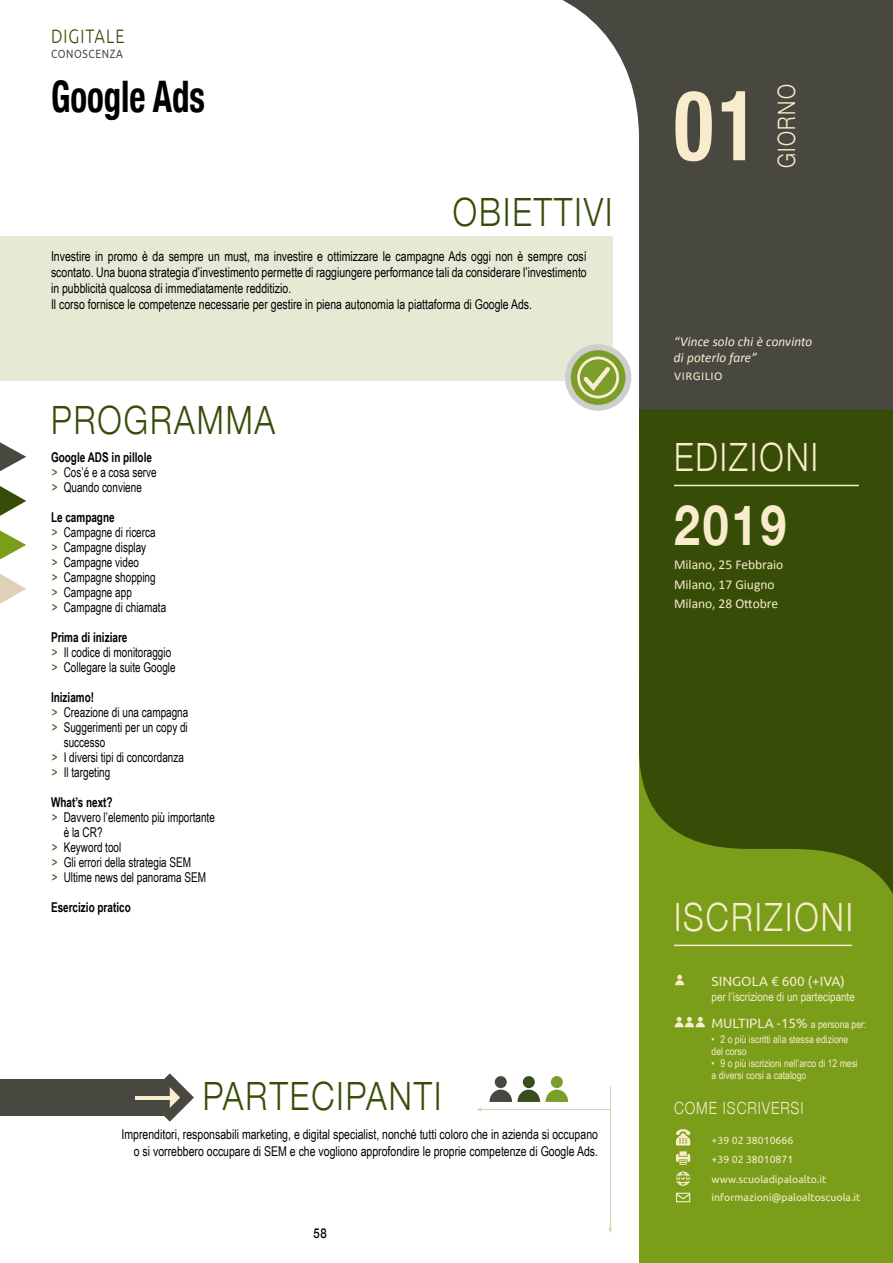
<style>
.page{position:relative;width:893px;height:1263px;background:#fff}
.page>*{position:absolute;margin:0;border:0;box-sizing:border-box;transform-origin:0 0}
.t1{font:700 condensed 97.5px "Helvetica Neue";color:#f8eccc;scale:.84 1}
.t2{font:700 55.5px "Helvetica Neue";color:#f8eccc;scale:.84 1}
.t3{font:700 condensed 43.5px "Helvetica Neue";color:#000;scale:.8 1}
.t4{font:300 39px "Helvetica Neue";letter-spacing:.06em;color:#374d07;scale:.84 1}
.t5{font:300 39px "Helvetica Neue";letter-spacing:.06em;color:#f8eccc;scale:.84 1}
.t6{font:300 24px "Helvetica Neue";letter-spacing:.06em;color:#f8eccc;scale:.84 1}
.t7{font:300 19.5px "Ubuntu";letter-spacing:.06em;color:#374d07;scale:.84 1}
.t8{font:300 16.8px "Helvetica Neue";letter-spacing:.06em;color:#f9ebcb;scale:.84 1}
.t9{font:13.5px/16.2px "Arial Narrow";color:#000;scale:.95 1}
.t10{font:13.5px/15px "Arial Narrow";color:#000;scale:.9 1}
.t11{font:13.5px/19.5px "Calibri";color:#f8eccc}
.t12{font:13.5px "Ubuntu";color:#f8eccc}
.t13{font:italic 13.5px/16.5px "Calibri";color:#f8eccc}
.t14{font:700 13.5px "Arial Narrow";color:#000;scale:.9 1}
.t15{font:500 13.5px "Helvetica Neue";color:#000;scale:.84 1}
.t16{font:12px "Arial Narrow";color:#f8eccc}
.t17{font:12px "Ubuntu";letter-spacing:.06em;color:#474841;scale:.84 1}
.t18{font:12px "Calibri";letter-spacing:.04em;color:#f8eccc;scale:1.05 1}
.t19{font:10.5px/12px "Arial Narrow";color:#f8eccc}
.t20{font:10.5px/19.2px "Ubuntu";color:#f8eccc}
.s1{font-weight:700}
.s2{color:#374d07}
.s3{font-family:"Arial Narrow";font-size:10.5px}
</style>
<div class="page">
<div style="left:640px;top:679px;width:253px;height:584px;background:#7a9e1a"></div>
<svg style="left:563px;top:0;width:330px;height:410px;background:#63635d"></svg>
<svg style="left:639px;top:410px;width:254px;height:528px;fill:#374d07"></svg>
<svg style="left:0;top:442px;width:26px;height:162px"></svg>
<svg style="left:675px;top:975px;width:9px;height:10px"></svg>
<svg style="left:675px;top:1017px;width:30px;height:10px"></svg>
<svg style="left:676px;top:1171px;width:14px;height:15px"></svg>
<svg style="left:676px;top:1151px;width:14px;height:14px"></svg>
<svg style="left:676px;top:1193px;width:14px;height:9px"></svg>
<svg style="left:676px;top:1129px;width:14px;height:16px"></svg>
<div style="left:0;top:236px;width:612px;height:145px;background:#e4ead3"></div>
<hr style="left:674px;top:485px;width:185px;height:1px;background:#f8eccc">
<hr style="left:674px;top:945px;width:178px;height:1px;background:#f8eccc">
<div style="left:0;top:1079px;width:170px;height:37px;background:#484841"></div>
<svg style="left:146px;top:1073px;width:48px;height:49px"></svg>
<hr style="left:135px;top:1096px;width:37px;height:3px;background:#faedd0">
<hr style="left:481px;top:1109px;width:129px;height:1px;background:#dfd1b5">
<svg style="left:477px;top:1107px;width:5px;height:4px"></svg>
<hr style="left:610px;top:1086px;width:1px;height:142px;background:#dfd1b5">
<svg style="left:608px;top:1228px;width:4px;height:5px"></svg>
<div style="left:565px;top:344px;width:66px;height:67px;background:#cfcece;border-radius:50%"></div>
<div style="left:571px;top:350px;width:54px;height:55px;background:#7b9e2b;border-radius:50%"></div>
<svg style="left:577px;top:357px;width:42px;height:41px"></svg>
<div style="left:495px;top:1076px;width:12px;height:12px;background:#484841;border-radius:50%"></div>
<div style="left:523px;top:1076px;width:12px;height:12px;background:#394e1f;border-radius:50%"></div>
<svg style="left:489px;top:1089px;width:79px;height:13px"></svg>
<div style="left:551px;top:1076px;width:12px;height:12px;background:#7b9e2b;border-radius:50%"></div>
<h3 class="t7" style="left:51px;top:24px;width:89px">DIGITALE</h3>
<p class="t17" style="left:51px;top:46px;width:87px">CONOSCENZA</p>
<h3 class="t3" style="left:51px;top:60px;width:194px">Google Ads</h3>
<h1 class="t1" style="left:674px;top:45px;width:101px">01</h1>
<h3 class="t4" style="left:453px;top:181px;width:191px">OBIETTIVI</h3>
<p class="t9" style="left:51px;top:247px;width:565px">Investire in promo è da sempre un must, ma investire e ottimizzare le campagne Ads oggi non è sempre cosí scontato. Una buona strategia d’investimento permette di raggiungere performance tali da considerare l’investimento in pubblicità qualcosa di immediatamente redditizio.<br>Il corso fornisce le competenze necessarie per gestire in piena autonomia la piattaforma di Google Ads.</p>
<h3 class="t6" style="left:767px;top:168px;width:101px;rotate:-90deg">GIORNO</h3>
<h3 class="t4" style="left:51px;top:388px;width:268px">PROGRAMMA</h3>
<p class="t10" style="left:51px;top:450px;width:119px"><span class="s1">Google ADS in pillole </span><span class="s2">&gt;</span> Cos’é e a cosa serve <span class="s2">&gt;</span> Quando conviene</p>
<p class="t10" style="left:51px;top:510px;width:130px"><span class="s1">Le campagne<br></span><span class="s2">&gt;</span> Campagne di ricerca<br><span class="s2">&gt;</span> Campagne display<br><span class="s2">&gt;</span> Campagne video<br><span class="s2">&gt;</span> Campagne shopping<br><span class="s2">&gt;</span> Campagne app<br><span class="s2">&gt;</span> Campagne di chiamata</p>
<p class="t10" style="left:51px;top:630px;width:140px"><span class="s1">Prima di iniziare<br></span><span class="s2">&gt;</span> Il codice di monitoraggio <span class="s2">&gt;</span> Collegare la suite Google</p>
<p class="t14" style="left:51px;top:687px;width:49px">Iniziamo!</p>
<p class="t10" style="left:52px;top:705px;width:153px"><span class="s2">&gt;</span> Creazione di una campagna</p>
<p class="t10" style="left:52px;top:720px;width:153px"><span class="s2">&gt;</span> Suggerimenti per un copy di</p>
<p class="t10" style="left:64px;top:735px;width:48px">successo</p>
<p class="t10" style="left:52px;top:750px;width:148px"><span class="s2">&gt;</span> I diversi tipi di concordanza</p>
<p class="t10" style="left:52px;top:765px;width:67px"><span class="s2">&gt;</span> Il targeting</p>
<p class="t14" style="left:51px;top:792px;width:70px">What’s next?</p>
<p class="t10" style="left:52px;top:810px;width:183px"><span class="s2">&gt;</span> Davvero l’elemento più importante</p>
<p class="t10" style="left:64px;top:825px;width:45px">è la CR?</p>
<p class="t10" style="left:52px;top:840px;width:79px"><span class="s2">&gt;</span> Keyword tool</p>
<p class="t10" style="left:52px;top:855px;width:156px"><span class="s2">&gt;</span> Gli errori della strategia SEM</p>
<p class="t10" style="left:52px;top:870px;width:173px"><span class="s2">&gt;</span> Ultime news del panorama SEM</p>
<p class="t14" style="left:51px;top:897px;width:90px">Esercizio pratico</p>
<h3 class="t4" style="left:203px;top:1064px;width:286px">PARTECIPANTI</h3>
<p class="t9" style="left:122px;top:1126px;width:503px;text-align:right">Imprenditori, responsabili marketing, e digital specialist, nonché tutti coloro che in azienda si occupano o si vorrebbero occupare di SEM e che vogliono approfondire le proprie competenze di Google Ads.</p>
<p class="t15" style="left:313px;top:1223px;width:17px">58</p>
<p class="t13" style="left:674px;top:332px;width:141px">“Vince solo chi è convinto di poterlo fare”</p>
<p class="t18" style="left:674px;top:368px;width:48px">VIRGILIO</p>
<h3 class="t5" style="left:674px;top:426px;width:173px">EDIZIONI</h3>
<h2 class="t2" style="left:674px;top:482px;width:135px">2019</h2>
<p class="t11" style="left:674px;top:555px;width:111px">Milano, 25 Febbraio<br>Milano, 17 Giugno<br>Milano, 28 Ottobre</p>
<h3 class="t5" style="left:674px;top:886px;width:215px">ISCRIZIONI</h3>
<p class="t12" style="left:711px;top:973px;width:135px">SINGOLA € 600 (+IVA)</p>
<p class="t16" style="left:711px;top:988px;width:145px">per l’iscrizione di un partecipante</p>
<p class="t12" style="left:711px;top:1015px;width:156px">MULTIPLA -15% <span class="s3">a persona per:</span></p>
<p class="t19" style="left:711px;top:1033px;width:138px">• 2 o più iscritti alla stessa edizione del corso</p>
<p class="t19" style="left:711px;top:1057px;width:148px">• 9 o più iscrizioni nell’arco di 12 mesi a diversi corsi a catalogo</p>
<p class="t8" style="left:674px;top:1095px;width:156px">COME ISCRIVERSI</p>
<p class="t20" style="left:711px;top:1130px;width:150px">+39 02 38010666<br>+39 02 38010871 www.scuoladipaloalto.it informazioni@paloaltoscuola.it</p>
</div>
